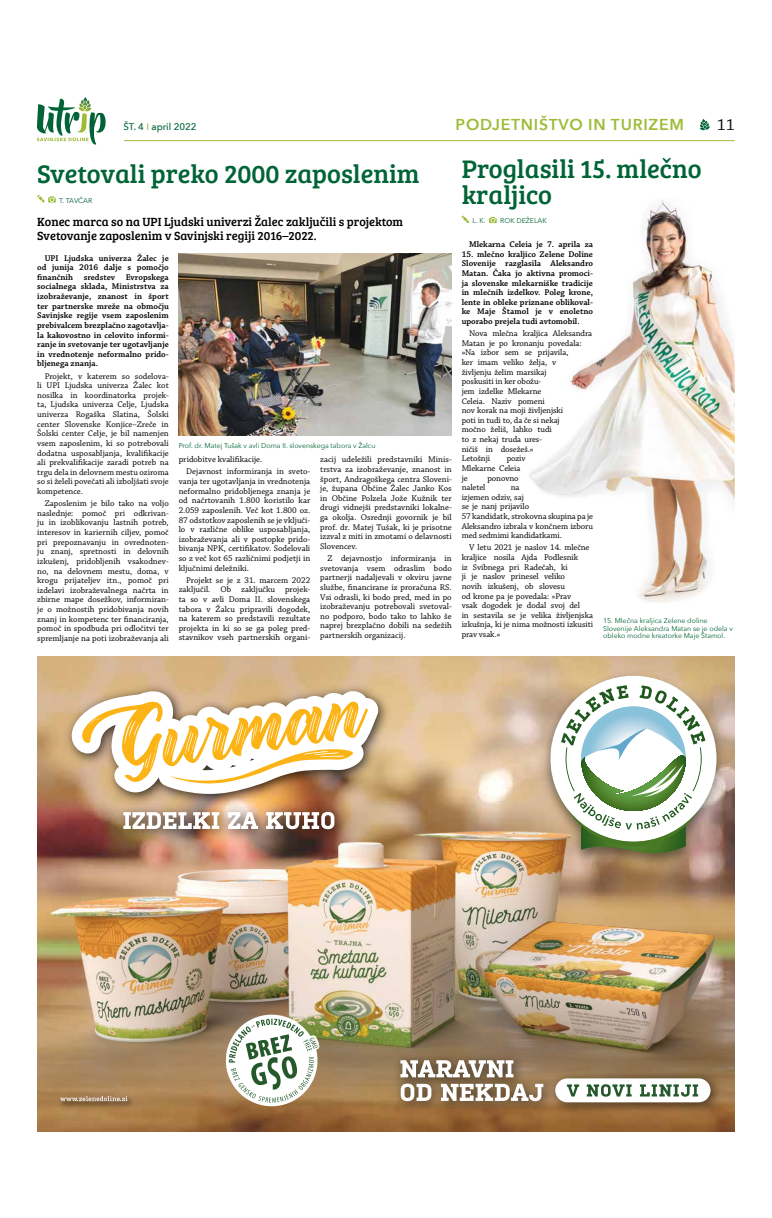
<style>
.page{position:relative;width:772px;height:1218px;background:#fff}
.page>*{position:absolute;margin:0;border:0;box-sizing:border-box;transform-origin:0 0}
.t1{font:26.25px/26.2px "Bree Serif";color:#006437}
.t2{font:16.62px "Chaparral Pro";color:#000}
.t3{font:600 15.75px "Avenir Next";letter-spacing:.05em;color:#9ebb36}
.t4{font:12.25px/14px "Bree Serif";color:#000}
.t5{font:500 9.62px "Avenir Next";color:#006437}
.t6{font:8.75px/9.6px "Chaparral Pro";letter-spacing:-.01em;color:#000;text-align:justify}
.t7{font:600 8.75px/9.6px "Chaparral Pro";color:#000;text-align:justify}
.t8{font:7px/7.9px "Avenir Next";color:#006437}
.s1{color:#9ebb36}
</style>
<div class="page">
<svg style="left:37px;top:97px;width:69px;height:48px"></svg>
<svg style="left:700px;top:119px;width:9px;height:11px"></svg>
<hr style="left:124px;top:140px;width:610px;height:1px;background:#9ebb36">
<img style="left:37px;top:658px;width:697px;height:468px">
<img style="left:59px;top:679px;width:337px;height:132px">
<svg style="left:69px;top:691px;width:310px;height:103px"></svg>
<img style="left:111px;top:799px;width:241px;height:48px">
<svg style="left:123px;top:812px;width:96px;height:17px"></svg>
<svg style="left:228px;top:812px;width:30px;height:17px"></svg>
<svg style="left:266px;top:812px;width:68px;height:17px"></svg>
<img style="left:531px;top:668px;width:203px;height:204px">
<div style="left:550px;top:676px;width:166px;height:166px;background:#fff;border-radius:50%"></div>
<svg style="left:561px;top:685px;width:144px;height:169px"></svg>
<img style="left:388px;top:1048px;width:172px;height:71px">
<svg style="left:400px;top:1060px;width:113px;height:17px"></svg>
<svg style="left:400px;top:1083px;width:31px;height:18px"></svg>
<svg style="left:441px;top:1084px;width:101px;height:17px"></svg>
<img style="left:542px;top:1066px;width:186px;height:54px">
<div style="left:555px;top:1078px;width:155px;height:24px;background:#fff;border-radius:12px"></div>
<svg style="left:566px;top:1084px;width:13px;height:12px"></svg>
<svg style="left:586px;top:1084px;width:45px;height:13px"></svg>
<svg style="left:639px;top:1084px;width:59px;height:13px"></svg>
<img style="left:55px;top:1091px;width:82px;height:20px">
<svg style="left:60px;top:1096px;width:67px;height:5px"></svg>
<img style="left:221px;top:850px;width:101px;height:281px">
<svg style="left:37px;top:195px;width:19px;height:7px"></svg>
<img style="left:179px;top:254px;width:272px;height:182px">
<svg style="left:461px;top:216px;width:8px;height:7px"></svg>
<svg style="left:489px;top:217px;width:7px;height:6px"></svg>
<img style="left:529px;top:200px;width:205px;height:403px">
<p class="t5" style="left:124px;top:119px;width:74px">ŠT. 4 <span class="s1">I</span> april 2022</p>
<h3 class="t3" style="left:455px;top:111px;width:230px">PODJETNIŠTVO IN TURIZEM</h3>
<h2 class="t2" style="left:717px;top:116px;width:19px">11</h2>
<h1 class="t1" style="left:37px;top:160px;width:384px">Svetovali preko 2000 zaposlenim</h1>
<p class="t8" style="left:59px;top:196px;width:35px">T. TAVČAR</p>
<h3 class="t4" style="left:37px;top:214px;width:367px">Konec marca so na UPI Ljudski univerzi Žalec zaključili s projektom<br>Svetovanje zaposlenim v Savinjski regiji 2016–2022.</h3>
<p class="t7" style="left:37px;top:253px;width:133px;text-indent:7px">UPI Ljudska univerza Žalec je od junija 2016 dalje s pomočjo finančnih sredstev Evropskega socialnega sklada, Ministrstva za izobraževanje, znanost in šport ter partnerske mreže na območju Savinjske regije vsem zaposlenim prebivalcem brezplačno zagotavlja&shy;la kakovostno in celovito informi&shy;ranje in svetovanje ter ugotavljanje in vrednotenje neformalno prido&shy;bljenega znanja.</p>
<p class="t6" style="left:37px;top:371px;width:133px;text-indent:7px">Projekt, v katerem so sodelova&shy;li UPI Ljudska univerza Žalec kot nosilka in koordinatorka projek&shy;ta, Ljudska univerza Celje, Ljudska univerza Rogaška Slatina, Šolski center Slovenske Konjice–Zreče in Šolski center Celje, je bil namenjen vsem zaposlenim, ki so potrebovali dodatna usposabljanja, kvalifikacije ali prekvalifikacije zaradi potreb na trgu dela in delovnem mestu oziroma so si želeli povečati ali izboljšati svoje kompetence.</p>
<p class="t6" style="left:37px;top:499px;width:133px;text-indent:7px">Zaposlenim je bilo tako na voljo naslednje: pomoč pri odkrivan&shy;ju in izoblikovanju lastnih potreb, interesov in kariernih ciljev, pomoč pri prepoznavanju in ovrednoten&shy;ju znanj, spretnosti in delovnih izkušenj, pridobljenih vsakodnev&shy;no, na delovnem mestu, doma, v krogu prijateljev itn., pomoč pri izdelavi izobraževalnega načrta in zbirne mape dosežkov, informiran&shy;je o možnostih pridobivanja novih znanj in kompetenc ter financiranja, pomoč in spodbuda pri odločitvi ter spremljanje na poti izobraževanja ali</p>
<p class="t8" style="left:179px;top:441px;width:198px">Prof. dr. Matej Tušak v avli Doma II. slovenskega tabora v Žalcu</p>
<p class="t6" style="left:186px;top:454px;width:126px;line-height:12.1px;text-indent:-7px">pridobitve kvalifikacije.<br>Dejavnost informiranja in sveto-</p>
<p class="t6" style="left:179px;top:477px;width:133px">vanja ter ugotavljanja in vrednotenja neformalno pridobljenega znanja je od načrtovanih 1.800 koristilo kar 2.059 zaposlenih. Več kot 1.800 oz.<br>87 odstotkov zaposlenih se je vključi&shy;lo v različne oblike usposabljanja, izobraževanja ali v postopke prido&shy;bivanja NPK, certifikatov. Sodelovali so z več kot 65 različnimi podjetji in ključnimi deležniki.</p>
<p class="t6" style="left:179px;top:575px;width:133px;text-indent:7px">Projekt se je z 31. marcem 2022 zaključil. Ob zaključku projek&shy;ta so v avli Doma II. slovenskega tabora v Žalcu pripravili dogodek, na katerem so predstavili rezultate projekta in ki so se ga poleg pred&shy;stavnikov vseh partnerskih organi-</p>
<p class="t6" style="left:320px;top:455px;width:133px">zacij udeležili predstavniki Minis&shy;trstva za izobraževanje, znanost in šport, Andragoškega centra Sloveni&shy;je, župana Občine Žalec Janko Kos in Občine Polzela Jože Kužnik ter drugi vidnejši predstavniki lokalne&shy;ga okolja. Osrednji govornik je bil prof. dr. Matej Tušak, ki je prisotne izzval z miti in zmotami o delavnosti Slovencev.</p>
<p class="t6" style="left:320px;top:554px;width:133px;text-indent:7px">Z dejavnostjo informiranja in svetovanja vsem odraslim bodo partnerji nadaljevali v okviru javne službe, financirane iz proračuna RS.<br>Vsi odrasli, ki bodo pred, med in po izobraževanju potrebovali svetoval&shy;no podporo, bodo tako to lahko še naprej brezplačno dobili na sedežih partnerskih organizacij.</p>
<h1 class="t1" style="left:461px;top:154px;width:241px">Proglasili 15. mlečno kraljico</h1>
<p class="t8" style="left:472px;top:216px;width:15px">L. K.</p>
<p class="t8" style="left:500px;top:216px;width:48px">ROK DEŽELAK</p>
<p class="t7" style="left:469px;top:240px;width:125px">Mlekarna Celeia je 7. aprila za</p>
<p class="t7" style="left:461px;top:249px;width:133px">15. mlečno kraljico Zelene Doline Slovenije razglasila Aleksandro Matan. Čaka jo aktivna promoci&shy;ja slovenske mlekarniške tradicije in mlečnih izdelkov. Poleg krone, lente in obleke priznane oblikoval&shy;ke Maje Štamol je v enoletno uporabo prejela tudi avtomobil.</p>
<p class="t6" style="left:461px;top:329px;width:132px;text-align:left;text-indent:7px">Nova mlečna kraljica Aleksandra<br>Matan je po kronanju povedala: »Na izbor sem se prijavila,<br>ker imam veliko želja, v<br>življenju želim marsikaj<br>poskusiti in ker obožu-<br>jem izdelke Mlekarne<br>Celeia. Naziv pomeni<br>nov korak na moji življenjski<br>poti in tudi to, da če si nekaj<br>močno želiš, lahko tudi<br>to z nekaj truda ures-<br>ničiš in dosežeš.«<br>Letošnji</p>
<p class="t6" style="left:461px;top:454px;width:65px;text-align:left;text-indent:45px">poziv<br>Mlekarne Celeia je</p>
<p class="t6" style="left:487px;top:473px;width:33px">ponovno</p>
<p class="t6" style="left:461px;top:483px;width:25px">naletel</p>
<p class="t6" style="left:461px;top:483px;width:133px;text-align:left;text-indent:49px">na<br>izjemen odziv, saj<br>se je nanj prijavilo<br>57 kandidatk, strokovna skupina pa je<br>Aleksandro izbrala v končnem izboru med sedmimi kandidatkami.</p>
<p class="t6" style="left:461px;top:543px;width:133px;text-align:left;text-indent:7px">V letu 2021 je naslov 14. mlečne kraljice nosila Ajda Podlesnik<br>iz Svibnega pri Radečah, ki<br>ji je naslov prinesel veliko<br>novih izkušenj, ob slovesu<br>od krone pa je povedala: »Prav<br>vsak dogodek je dodal svoj del<br>in sestavila se je velika življenjska izkušnja, ki je nima možnosti izkusiti prav vsak.«</p>
<p class="t8" style="left:603px;top:616px;width:131px">15. Mlečna kraljica Zelene doline<br>Slovenije Aleksandra Matan se je odela v obleko modne kreatorke Maje Štamol.</p>
</div>
